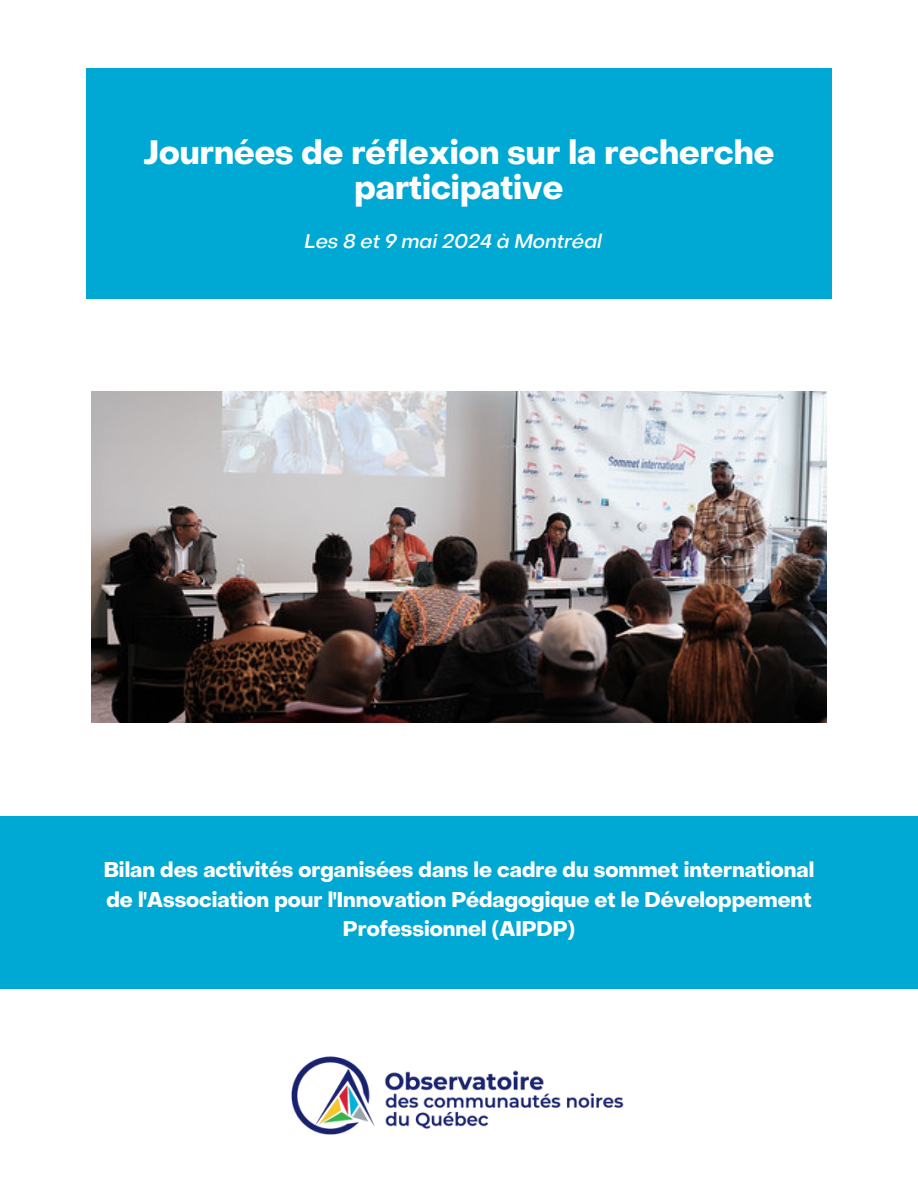
<style>
.page{position:relative;width:918px;height:1188px;background:#fff}
.page>*{position:absolute;margin:0;border:0;box-sizing:border-box;transform-origin:0 0}
.t1{font:700 33.15px/34.8px "Object Sans";color:#fff;text-align:center}
.t2{font:700 21px/29.2px "Object Sans";color:#fff;text-align:center}
.t3{font:italic 500 19.5px "Object Sans";color:#fff}
</style>
<div class="page">
<img style="left:92px;top:392px;width:734px;height:331px">
<div style="left:0;top:816px;width:918px;height:172px;background:#00a8d4"></div>
<img style="left:291px;top:1056px;width:333px;height:79px">
<div style="left:86px;top:68px;width:746px;height:231px;background:#00a8d4"></div>
<p class="t1" style="left:144px;top:139px;width:632px">Journées de réflexion sur la recherche participative</p>
<p class="t3" style="left:305px;top:233px;width:299px">Les 8 et 9 mai 2024 à Montréal</p>
<p class="t2" style="left:104px;top:857px;width:712px">Bilan des activités organisées dans le cadre du sommet international de l'Association pour l'Innovation Pédagogique et le Développement<br>Professionnel (AIPDP)</p>
</div>
